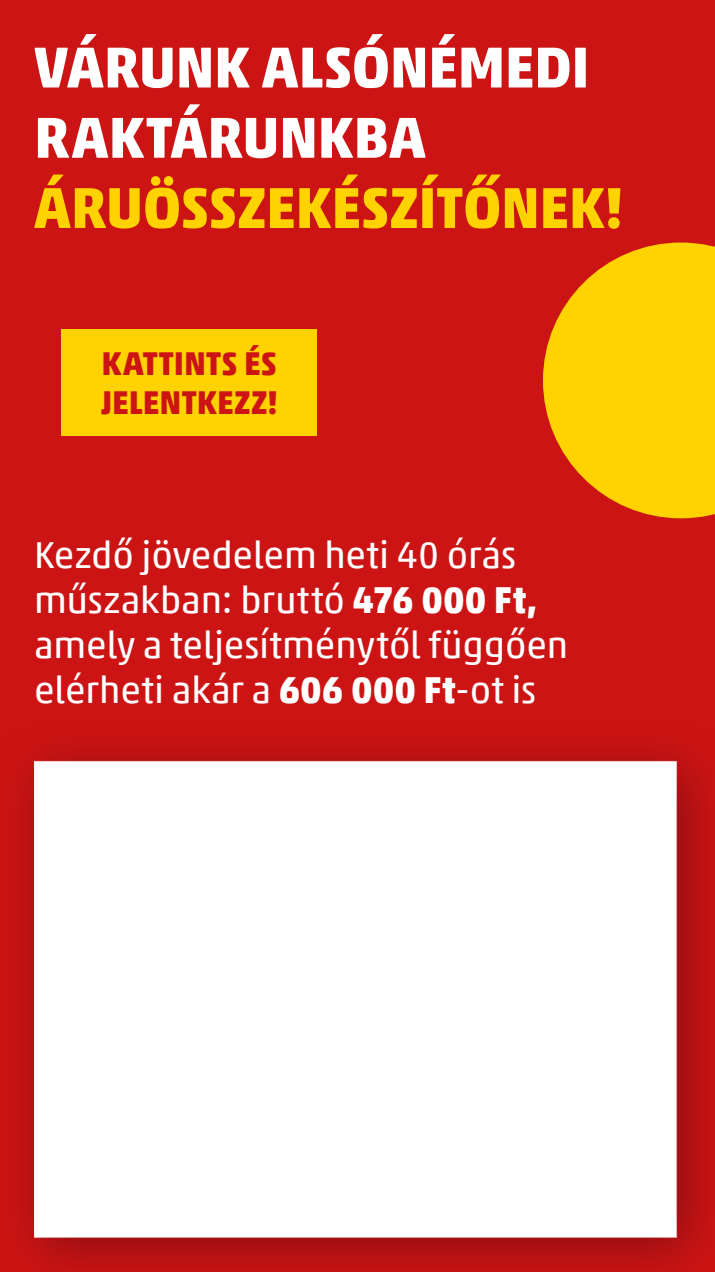
<style>
.page{position:relative;width:715px;height:1272px;background:#fff}
.page>*{position:absolute;margin:0;border:0;box-sizing:border-box;transform-origin:0 0}
.t1{font:700 58.5px/70.2px "Akko For Penny";letter-spacing:-.005em;color:#fff}
.t2{font:37.5px/45px "Akko For Penny";letter-spacing:-.005em;color:#fff}
.t3{font:700 33px/39.6px "Akko For Penny";letter-spacing:.005em;color:#cd1414}
.s1{color:#ffd200}
.s2{font-weight:700}
</style>
<div class="page">
<div style="left:0;top:0;width:714px;height:722px;background:#cd1414"></div>
<svg style="left:542px;top:242px;width:172px;height:276px;background:#f6af03"></svg>
<div style="left:62px;top:329px;width:255px;height:106px;background:#ffd200"></div>
<svg style="left:0;top:722px;width:714px;height:549px;background:#be1313"></svg>
<div style="left:34px;top:761px;width:642px;height:476px;background:#fff"></div>
<p class="t1" style="left:34px;top:31px;width:590px">VÁRUNK ALSÓNÉMEDI<br>RAKTÁRUNKBA<br><span class="s1">ÁRUÖSSZEKÉSZÍTŐNEK!</span></p>
<p class="t3" style="left:101px;top:343px;width:178px">KATTINTS ÉS<br>JELENTKEZZ!</p>
<p class="t2" style="left:34px;top:532px;width:535px">Kezdő jövedelem heti 40 órás műszakban: bruttó <span class="s2">476 000 Ft, </span>amely a teljesítménytől függően elérheti akár a <span class="s2">606 000 Ft</span>-ot is</p>
</div>
